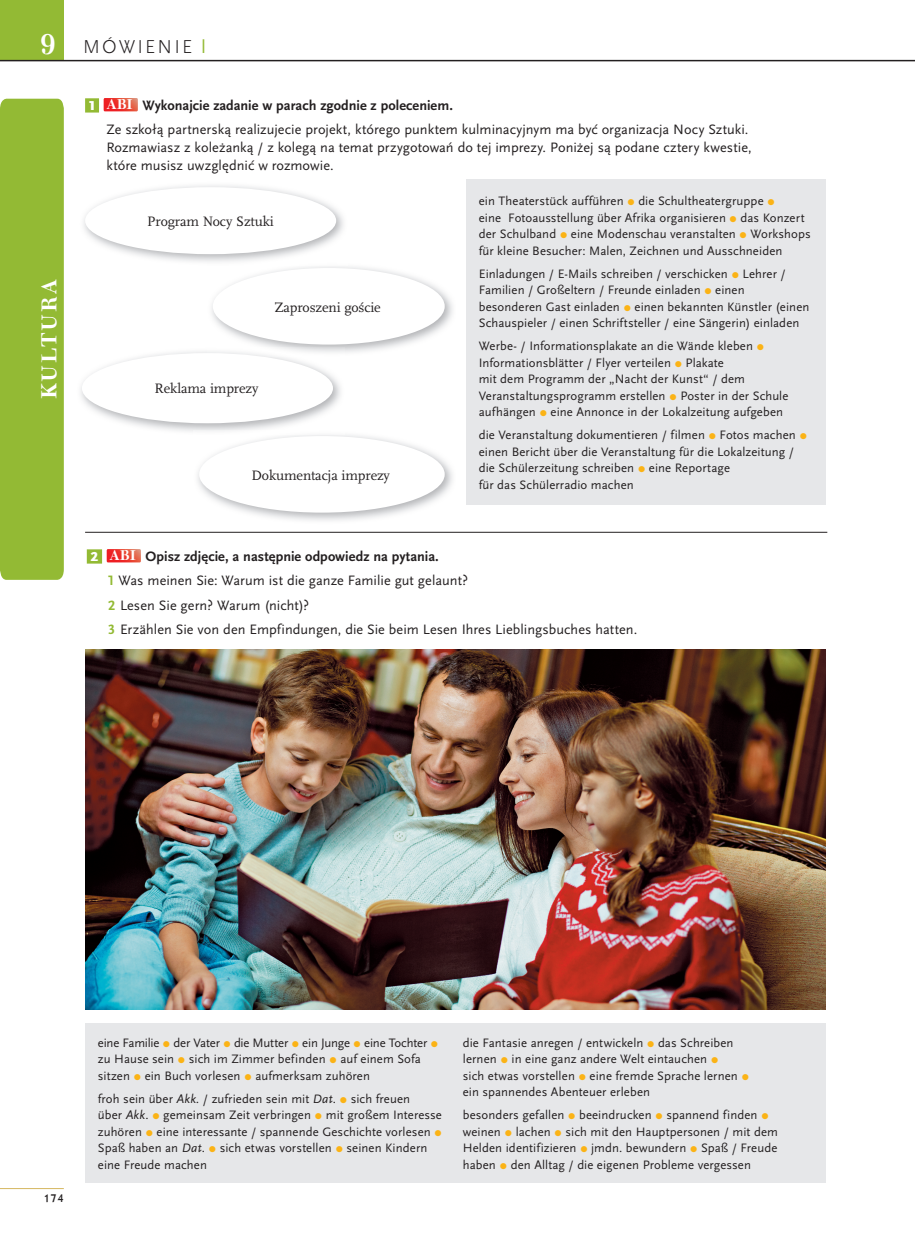
<style>
.page{position:relative;width:915px;height:1255px;background:#fff}
.page>*{position:absolute;margin:0;border:0;box-sizing:border-box;transform-origin:0 0}
.t1{font:700 22.5px "Transit 511 EU";letter-spacing:.1em;color:#fff}
.t2{font:300 19.5px "Scala Sans Pro";letter-spacing:.11em;color:#231f20}
.t3{font:14.25px/24.5px "Scala Sans Pro";color:#231f20}
.t4{font:14.25px "Scala Pro";letter-spacing:-.01em;color:#231f20}
.t5{font:12.75px/16.5px "Scala Sans Pro";letter-spacing:.005em;color:#231f20}
.t6{font:700 12px "Geometric 231 EU";color:#231f20}
.s1{font-family:"Transit 511 EU";font-weight:700;font-size:30px;color:#fff}
.s2{font-family:"Geometric 415 Md EU";font-weight:400;color:#93ba34}
.s3{font-weight:900;font-size:13.5px;color:#fff}
.s4{font-family:"Transit 511 EU";font-weight:700;font-size:15px;color:#fff}
.s5{font-weight:700}
.s6{color:#fbb316}
.s7{font-weight:700;color:#93ba34}
.s8{font-style:italic}
</style>
<div class="page">
<hr style="left:0;top:1188px;width:64px;height:1px;background:#d5b760">
<div style="left:0;top:0;width:64px;height:61px;background:#93ba34"></div>
<div style="left:0;top:99px;width:64px;height:481px;background:#93ba34"></div>
<div style="left:85px;top:1023px;width:740px;height:159px;background:#e6e7e9"></div>
<div style="left:85px;top:98px;width:14px;height:15px;background:#93ba34"></div>
<svg style="left:104px;top:98px;width:34px;height:13px"></svg>
<div style="left:87px;top:549px;width:15px;height:14px;background:#93ba34"></div>
<svg style="left:107px;top:549px;width:34px;height:13px"></svg>
<div style="left:466px;top:180px;width:359px;height:325px;background:#e6e7e9"></div>
<hr style="left:85px;top:532px;width:742px;height:1px;background:#231f20">
<hr style="left:0;top:60px;width:914px;height:1px;background:#231f20">
<img style="left:83px;top:185px;width:261px;height:77px">
<div style="left:85px;top:187px;width:251px;height:67px;background:#fff;border-radius:50%"></div>
<img style="left:211px;top:266px;width:242px;height:87px">
<div style="left:213px;top:268px;width:231px;height:76px;background:#fff;border-radius:50%"></div>
<img style="left:80px;top:351px;width:261px;height:81px">
<img style="left:207px;top:347px;width:137px;height:9px">
<div style="left:82px;top:353px;width:251px;height:70px;background:#fff;border-radius:50%"></div>
<img style="left:197px;top:435px;width:256px;height:86px">
<img style="left:194px;top:430px;width:147px;height:2px">
<div style="left:199px;top:436px;width:245px;height:76px;background:#fff;border-radius:50%"></div>
<img style="left:85px;top:649px;width:740px;height:360px">
<p class="t2" style="left:40px;top:38px;width:166px"><span class="s1">9</span> MÓWIENIE <span class="s2">I</span></p>
<p class="t1" style="left:35px;top:399px;width:122px;rotate:-90deg">KULTURA</p>
<p class="t3" style="left:106px;top:94px;width:643px;text-indent:-18px"><span class="s3">1</span> <span class="s4">ABI</span> <span class="s5">Wykonajcie zadanie w parach zgodnie z poleceniem.<br></span>Ze szkołą partnerską realizujecie projekt, którego punktem kulminacyjnym ma być organizacja Nocy Sztuki.</p>
<p class="t3" style="left:106px;top:140px;width:646px;line-height:18px">Rozmawiasz z koleżanką / z kolegą na temat przygotowań do tej imprezy. Poniżej są podane cztery kwestie, które musisz uwzględnić w rozmowie.</p>
<p class="t4" style="left:147px;top:215px;width:128px">Program Nocy Sztuki</p>
<p class="t4" style="left:274px;top:301px;width:108px">Zaproszeni goście</p>
<p class="t4" style="left:155px;top:383px;width:105px">Reklama imprezy</p>
<p class="t4" style="left:251px;top:469px;width:140px">Dokumentacja imprezy</p>
<p class="t5" style="left:478px;top:194px;width:333px">ein Theaterstück aufführen <span class="s6">●</span> die Schultheatergruppe <span class="s6">●<br></span>eine Fotoausstellung über Afrika organisieren <span class="s6">●</span> das Konzert der Schulband <span class="s6">●</span> eine Modenschau veranstalten <span class="s6">●</span> Workshops für kleine Besucher: Malen, Zeichnen und Ausschneiden</p>
<p class="t5" style="left:478px;top:266px;width:332px">Einladungen / E-Mails schreiben / verschicken <span class="s6">●</span> Lehrer / Familien / Großeltern / Freunde einladen <span class="s6">●</span> einen besonderen Gast einladen <span class="s6">●</span> einen bekannten Künstler (einen Schauspieler / einen Schriftsteller / eine Sängerin) einladen</p>
<p class="t5" style="left:478px;top:339px;width:311px">Werbe- / Informationsplakate an die Wände kleben <span class="s6">● </span>Informationsblätter / Flyer verteilen <span class="s6">●</span> Plakate<br>mit dem Programm der „Nacht der Kunst“ / dem Veranstaltungsprogramm erstellen <span class="s6">●</span> Poster in der Schule aufhängen <span class="s6">●</span> eine Annonce in der Lokalzeitung aufgeben</p>
<p class="t5" style="left:478px;top:427px;width:330px">die Veranstaltung dokumentieren / filmen <span class="s6">●</span> Fotos machen <span class="s6">● </span>einen Bericht über die Veranstaltung für die Lokalzeitung / die Schülerzeitung schreiben <span class="s6">●</span> eine Reportage<br>für das Schülerradio machen</p>
<p class="t3" style="left:108px;top:545px;width:530px;text-indent:-18px"><span class="s3">2</span> <span class="s4">ABI</span> <span class="s5">Opisz zdjęcie, a następnie odpowiedz na pytania.<br></span><span class="s7">1</span> Was meinen Sie: Warum ist die ganze Familie gut gelaunt?<br><span class="s7">2</span> Lesen Sie gern? Warum (nicht)?<br><span class="s7">3</span> Erzählen Sie von den Empfindungen, die Sie beim Lesen Ihres Lieblingsbuches hatten.</p>
<p class="t6" style="left:44px;top:1189px;width:22px">174</p>
<p class="t5" style="left:98px;top:1035px;width:342px">eine Familie <span class="s6">●</span> der Vater <span class="s6">●</span> die Mutter <span class="s6">●</span> ein Junge <span class="s6">●</span> eine Tochter <span class="s6">● </span>zu Hause sein <span class="s6">●</span> sich im Zimmer befinden <span class="s6">●</span> auf einem Sofa sitzen <span class="s6">●</span> ein Buch vorlesen <span class="s6">●</span> aufmerksam zuhören</p>
<p class="t5" style="left:98px;top:1090px;width:345px">froh sein über <span class="s8">Akk.</span> / zufrieden sein mit <span class="s8">Dat</span>. <span class="s6">●</span> sich freuen<br>über <span class="s8">Akk</span>. <span class="s6">●</span> gemeinsam Zeit verbringen <span class="s6">●</span> mit großem Interesse zuhören <span class="s6">●</span> eine interessante / spannende Geschichte vorlesen <span class="s6">● </span>Spaß haben an <span class="s8">Dat</span>. <span class="s6">●</span> sich etwas vorstellen <span class="s6">●</span> seinen Kindern eine Freude machen</p>
<p class="t5" style="left:462px;top:1035px;width:288px">die Fantasie anregen / entwickeln <span class="s6">●</span> das Schreiben lernen <span class="s6">●</span> in eine ganz andere Welt eintauchen <span class="s6">●<br></span>sich etwas vorstellen <span class="s6">●</span> eine fremde Sprache lernen <span class="s6">● </span>ein spannendes Abenteuer erleben</p>
<p class="t5" style="left:462px;top:1107px;width:316px">besonders gefallen <span class="s6">●</span> beeindrucken <span class="s6">●</span> spannend finden <span class="s6">● </span>weinen <span class="s6">●</span> lachen <span class="s6">●</span> sich mit den Hauptpersonen / mit dem Helden identifizieren <span class="s6">●</span> jmdn. bewundern <span class="s6">●</span> Spaß / Freude haben <span class="s6">●</span> den Alltag / die eigenen Probleme vergessen</p>
</div>
